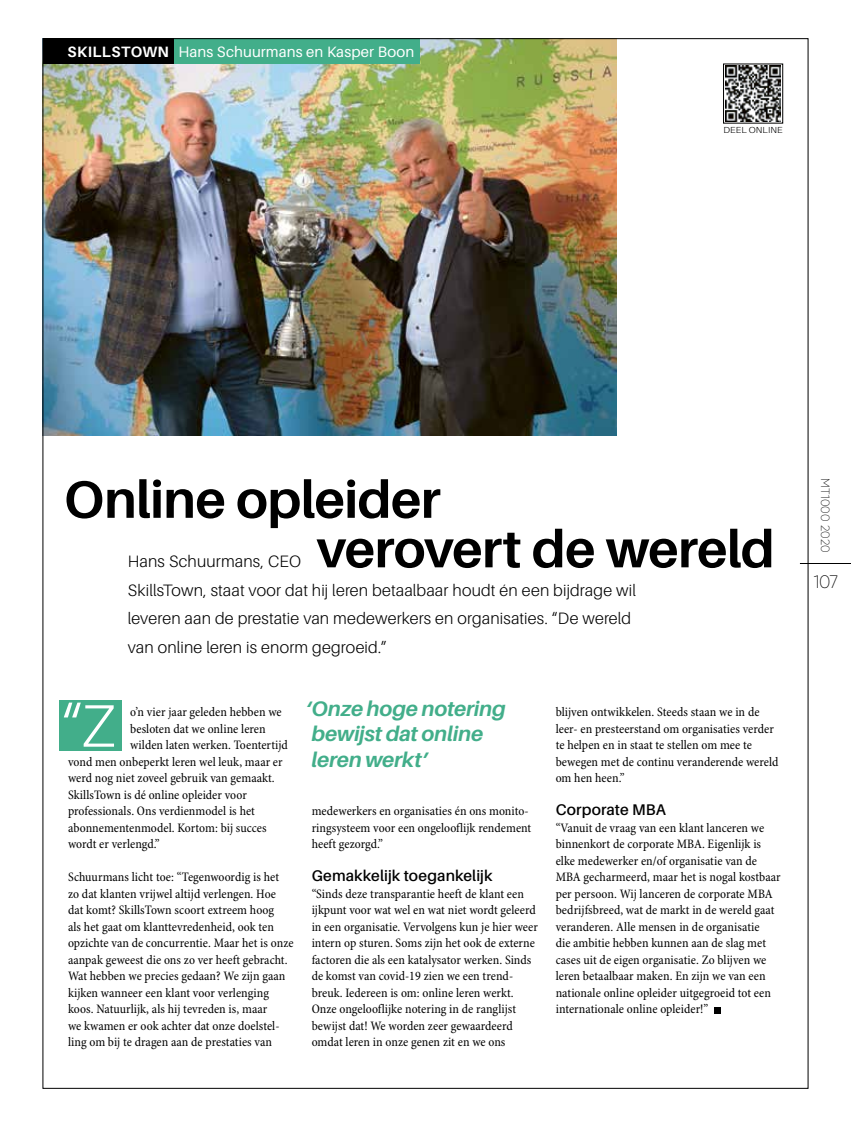
<style>
.page{position:relative;width:851px;height:1127px;background:#fff}
.page>*{position:absolute;margin:0;border:0;box-sizing:border-box;transform-origin:0 0}
.t1{font:300 60px "Aileron";color:#fff}
.t2{font:700 52.5px/49.5px "Aileron";letter-spacing:-.01em;color:#000}
.t3{font:italic 700 21px/25.5px "Aileron";letter-spacing:-.005em;color:#42ae8a}
.t4{font:200 18px "Gilroy";color:#000}
.t5{font:300 16.5px/28.5px "Aileron";letter-spacing:.01em;color:#000}
.t6{font:600 15.45px "Aileron";letter-spacing:.005em;color:#000}
.t7{font:15px "Aileron";letter-spacing:.005em;color:#fff}
.t8{font:condensed 13.05px/16.5px "Minion Pro";letter-spacing:.005em;color:#000}
.t9{font:200 12px "Gilroy";letter-spacing:.01em;color:#000}
.t10{font:300 8.7px "Aileron";letter-spacing:.01em;color:#000;scale:1.09 1}
.s1{font-weight:700}
</style>
<div class="page">
<hr style="left:799px;top:563px;width:51px;height:1px;background:#000">
<img style="left:45px;top:40px;width:571px;height:395px">
<div style="left:43px;top:38px;width:131px;height:26px;background:#000"></div>
<div style="left:174px;top:38px;width:245px;height:26px;background:#42ae8a"></div>
<img style="left:725px;top:66px;width:55px;height:55px">
<div style="left:723px;top:64px;width:59px;height:59px;border:1px solid #000"></div>
<div style="left:713px;top:1007px;width:7px;height:6px;background:#000"></div>
<div style="left:59px;top:700px;width:63px;height:50px;background:#42ae8a"></div>
<p class="t7" style="left:68px;top:43px;width:348px"><span class="s1">SKILLSTOWN</span> Hans Schuurmans en Kasper Boon</p>
<p class="t10" style="left:723px;top:125px;width:56px">DEEL ONLINE</p>
<h2 class="t2" style="left:316px;top:475px;width:459px;text-indent:-253px">Online opleider<br>verovert de wereld</h2>
<p class="t5" style="left:128px;top:547px;width:509px">Hans Schuurmans, CEO<br>SkillsTown, staat voor dat hij leren betaalbaar houdt én een bijdrage wil leveren aan de prestatie van medewerkers en organisaties. “De wereld van online leren is enorm gegroeid.”</p>
<h1 class="t1" style="left:61px;top:693px;width:55px">“Z</h1>
<p class="t8" style="left:130px;top:704px;width:153px">o’n vier jaar geleden hebben we</p>
<p class="t8" style="left:130px;top:721px;width:137px">besloten dat we online leren</p>
<p class="t8" style="left:130px;top:737px;width:159px">wilden laten werken. Toentertijd</p>
<p class="t8" style="left:68px;top:754px;width:216px">vond men onbeperkt leren wel leuk, maar er</p>
<p class="t8" style="left:68px;top:770px;width:208px">werd nog niet zoveel gebruik van gemaakt.</p>
<p class="t8" style="left:68px;top:787px;width:180px">SkillsTown is dé online opleider voor</p>
<p class="t8" style="left:68px;top:803px;width:188px">professionals. Ons verdienmodel is het</p>
<p class="t8" style="left:68px;top:820px;width:200px">abonnementenmodel. Kortom: bij succes</p>
<p class="t8" style="left:68px;top:836px;width:93px">wordt er verlengd.”</p>
<p class="t8" style="left:68px;top:869px;width:227px">Schuurmans licht toe: “Tegenwoordig is het<br>zo dat klanten vrijwel altijd verlengen. Hoe dat komt? SkillsTown scoort extreem hoog<br>als het gaat om klanttevredenheid, ook ten opzichte van de concurrentie. Maar het is onze aanpak geweest die ons zo ver heeft gebracht.<br>Wat hebben we precies gedaan? We zijn gaan kijken wanneer een klant voor verlenging koos. Natuurlijk, als hij tevreden is, maar<br>we kwamen er ook achter dat onze doelstel&shy;ling om bij te dragen aan de prestaties van</p>
<h3 class="t3" style="left:306px;top:696px;width:201px">‘Onze hoge notering bewijst dat online leren werkt’</h3>
<p class="t8" style="left:311px;top:803px;width:221px">medewerkers en organisaties én ons monito&shy;ringsysteem voor een ongelooflijk rendement heeft gezorgd.”</p>
<p class="t6" style="left:311px;top:867px;width:182px">Gemakkelijk toegankelijk</p>
<p class="t8" style="left:311px;top:886px;width:228px">“Sinds deze transparantie heeft de klant een ijkpunt voor wat wel en wat niet wordt geleerd in een organisatie. Vervolgens kun je hier weer intern op sturen. Soms zijn het ook de externe factoren die als een katalysator werken. Sinds de komst van covid-19 zien we een trend&shy;breuk. Iedereen is om: online leren werkt.<br>Onze ongelooflijke notering in de ranglijst bewijst dat! We worden zeer gewaardeerd omdat leren in onze genen zit en we ons</p>
<p class="t8" style="left:555px;top:704px;width:224px">blijven ontwikkelen. Steeds staan we in de leer- en presteerstand om organisaties verder te helpen en in staat te stellen om mee te bewegen met de continu veranderende wereld om hen heen.”</p>
<p class="t6" style="left:555px;top:801px;width:112px">Corporate MBA</p>
<p class="t8" style="left:555px;top:820px;width:226px">“Vanuit de vraag van een klant lanceren we binnenkort de corporate MBA. Eigenlijk is elke medewerker en/of organisatie van de MBA gecharmeerd, maar het is nogal kostbaar per persoon. Wij lanceren de corporate MBA bedrijfsbreed, wat de markt in de wereld gaat veranderen. Alle mensen in de organisatie<br>die ambitie hebben kunnen aan de slag met cases uit de eigen organisatie. Zo blijven we leren betaalbaar maken. En zijn we van een nationale online opleider uitgegroeid tot een internationale online opleider!”</p>
<p class="t9" style="left:832px;top:478px;width:76px;rotate:90deg">MT1000 2020</p>
<h3 class="t4" style="left:813px;top:571px;width:26px">107</h3>
</div>
